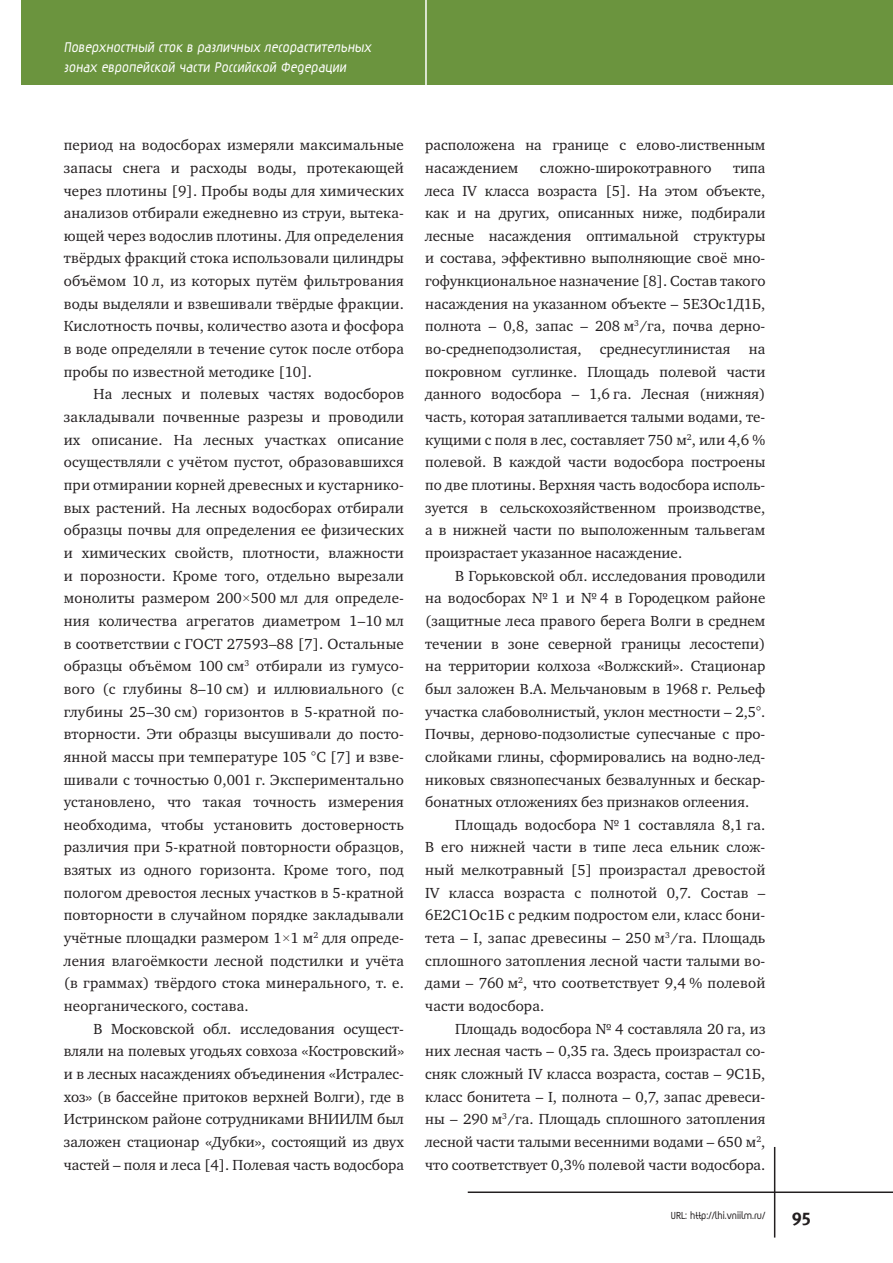
<style>
.page{position:relative;width:893px;height:1263px;background:#fff}
.page>*{position:absolute;margin:0;border:0;box-sizing:border-box;transform-origin:0 0}
.t1{font:18px "Meta Bold C";color:#231f20}
.t2{font:700 16.5px/19.8px "Magic C";color:#fff}
.Text{font:15px/22.6px "Charter C";color:#231f20;text-align:justify}
.t3{font:700 12px "Magic C";color:#231f20}
.s1{font-family:"Times New Roman"}
</style>
<div class="page">
<div style="left:21px;top:0;width:872px;height:85px;background:#6b943e"></div>
<hr style="left:425px;top:0;width:2px;height:85px;background:#fff">
<hr style="left:468px;top:1191px;width:425px;height:2px;background:#231f20">
<hr style="left:774px;top:1147px;width:1px;height:90px;background:#231f20">
<p class="t2" style="left:64px;top:39px;width:311px">Поверхностный сток в различных лесорастительных зонах европейской части Российской Федерации</p>
<p class="Text" style="left:64px;top:134px;width:342px">период на водосборах измеряли максимальные запасы снега и расходы воды, протекающей через плотины [9]. Пробы воды для химических анализов отбирали ежедневно из струи, вытека&shy;ющей через водослив плотины. Для определения твёрдых фракций стока использовали цилиндры объёмом 10 л, из которых путём фильтрования воды выделяли и взвешивали твёрдые фракции.<br>Кислотность почвы, количество азота и фосфора в воде определяли в течение суток после отбора пробы по известной методике [10].</p>
<p class="Text" style="left:64px;top:383px;width:342px;text-indent:30px">На лесных и полевых частях водосборов закладывали почвенные разрезы и проводили их описание. На лесных участках описание осуществляли с учётом пустот, образовавшихся при отмирании корней древесных и кустарнико&shy;вых растений. На лесных водосборах отбирали образцы почвы для определения ее физических и химических свойств, плотности, влажности и порозности. Кроме того, отдельно вырезали монолиты размером 200<span class="s1">×</span>500 мл для определе&shy;ния количества агрегатов диаметром 1–10 мл в соответствии с ГОСТ 27593–88 [7]. Остальные образцы объёмом 100 см<sup>3</sup> отбирали из гумусо&shy;вого (с глубины 8–10 см) и иллювиального (с глубины 25–30 см) горизонтов в 5-кратной по&shy;вторности. Эти образцы высушивали до посто&shy;янной массы при температуре 105 °С [7] и взве&shy;шивали с точностью 0,001 г. Экспериментально установлено, что такая точность измерения необходима, чтобы установить достоверность различия при 5-кратной повторности образцов, взятых из одного горизонта. Кроме того, под пологом древостоя лесных участков в 5-кратной повторности в случайном порядке закладывали учётные площадки размером 1<span class="s1">×</span>1 м<sup>2</sup> для опреде&shy;ления влагоёмкости лесной подстилки и учёта (в граммах) твёрдого стока минерального, т. е. неорганического, состава.</p>
<p class="Text" style="left:64px;top:1017px;width:342px;text-indent:30px">В Московской обл. исследования осущест&shy;вляли на полевых угодьях совхоза «Костровский» и в лесных насаждениях объединения «Истралес&shy;хоз» (в бассейне притоков верхней Волги), где в Истринском районе сотрудниками ВНИИЛМ был заложен стационар «Дубки», состоящий из двух частей – поля и леса [4]. Полевая часть водосбора</p>
<p class="Text" style="left:425px;top:134px;width:342px">расположена на границе с елово-лиственным насаждением</p>
<p class="Text" style="left:425px;top:157px;width:342px;text-indent:308px">типа леса IV класса возраста [5]. На этом объекте, как и на других, описанных ниже, подбирали лесные насаждения оптимальной структуры и состава, эффективно выполняющие своё мно&shy;гофункциональное назначение [8]. Состав такого насаждения на указанном объекте – 5Е3Ос1Д1Б, полнота – 0,8, запас – 208 м<sup>3</sup>/га, почва дерно&shy;во-среднеподзолистая, среднесуглинистая на покровном суглинке. Площадь полевой части данного водосбора – 1,6 га. Лесная (нижняя) часть, которая затапливается талыми водами, те&shy;кущими с поля в лес, составляет 750 м<sup>2</sup>, или 4,6 % полевой. В каждой части водосбора построены по две плотины. Верхняя часть водосбора исполь&shy;зуется в сельскохозяйственном производстве, а в нижней части по выположенным тальвегам произрастает указанное насаждение.</p>
<p class="Text" style="left:425px;top:564px;width:342px;text-indent:30px">В Горьковской обл. исследования проводили на водосборах № 1 и № 4 в Городецком районе (защитные леса правого берега Волги в среднем течении в зоне северной границы лесостепи) на территории колхоза «Волжский». Стационар был заложен В.А. Мельчановым в 1968 г. Рельеф участка слабоволнистый, уклон местности – 2,5°.<br>Почвы, дерново-подзолистые супесчаные с про&shy;слойками глины, сформировались на водно-лед&shy;никовых связнопесчаных безвалунных и бескар&shy;бонатных отложениях без признаков оглеения.</p>
<p class="Text" style="left:425px;top:813px;width:342px;text-indent:30px">Площадь водосбора № 1 составляла 8,1 га.<br>В его нижней части в типе леса ельник слож&shy;ный мелкотравный [5] произрастал древостой IV класса возраста с полнотой 0,7. Состав – 6Е2С1Ос1Б с редким подростом ели, класс бони&shy;тета – I, запас древесины – 250 м<sup>3</sup>/га. Площадь сплошного затопления лесной части талыми во&shy;дами – 760 м<sup>2</sup>, что соответствует 9,4 % полевой части водосбора.</p>
<p class="Text" style="left:425px;top:1017px;width:342px;text-indent:30px">Площадь водосбора № 4 составляла 20 га, из них лесная часть – 0,35 га. Здесь произрастал со&shy;сняк сложный IV класса возраста, состав – 9С1Б, класс бонитета – I, полнота – 0,7, запас древеси&shy;ны – 290 м<sup>3</sup>/га. Площадь сплошного затопления лесной части талыми весенними водами – 650 м<sup>2</sup>, что соответствует 0,3% полевой части водосбора.</p>
<p class="Text" style="left:540px;top:157px;width:173px">сложно-широкотравного</p>
<p class="t3" style="left:671px;top:1210px;width:96px">URL: http://lhi.vniilm.ru/</p>
<p class="t1" style="left:792px;top:1205px;width:21px">95</p>
</div>
